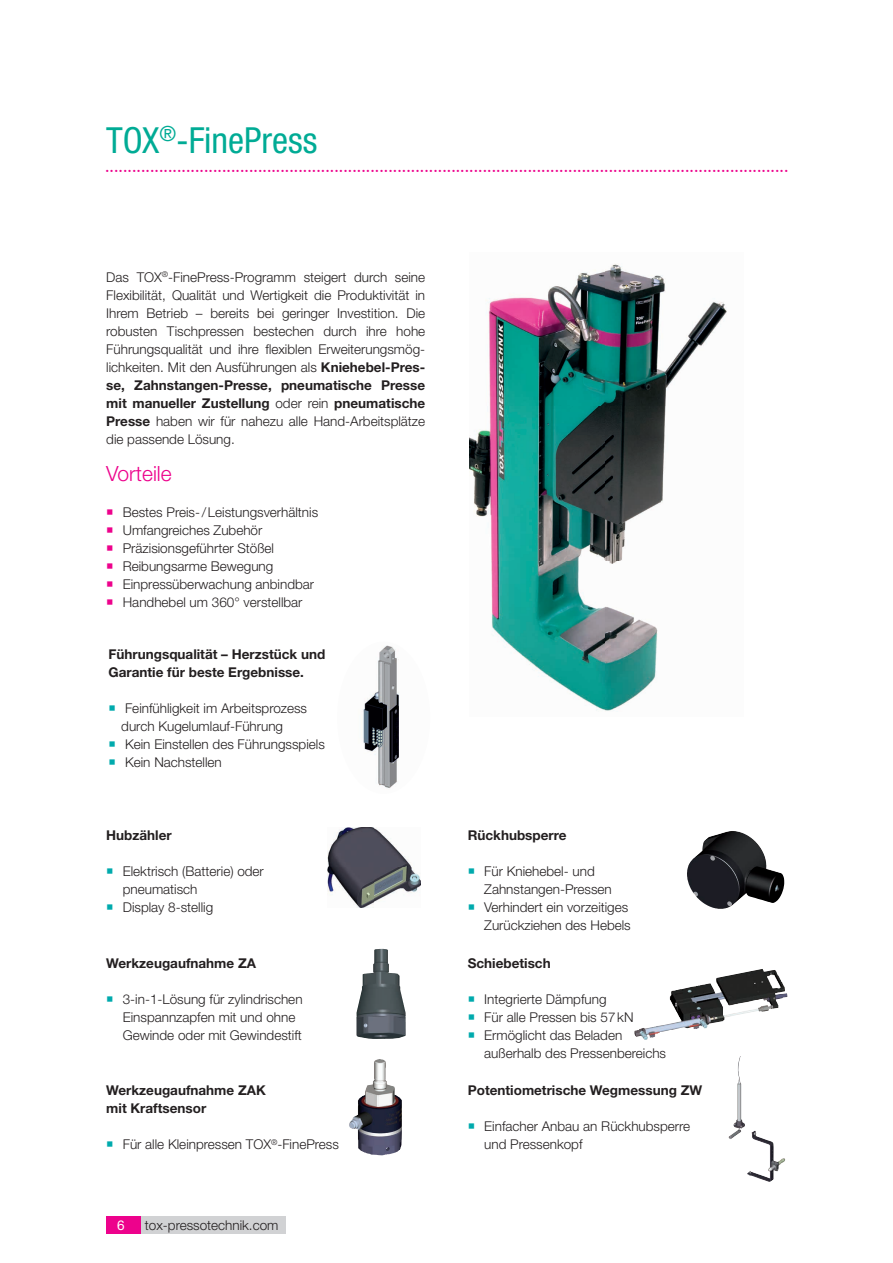
<style>
.page{position:relative;width:893px;height:1263px;background:#fff}
.page>*{position:absolute;margin:0;border:0;box-sizing:border-box;transform-origin:0 0}
.t1{font:condensed 36px "Helvetica Neue LT Std";color:#00ab95}
.t2{font:300 21px "Helvetica Neue LT Std";color:#ed028c}
.t3{font:20.25px "Times New Roman";color:#ed028c}
.t4{font:300 13.5px/18px "Helvetica Neue LT Std";color:#231f20}
.t5{font:700 13.5px/18px "Helvetica Neue LT Std";color:#231f20}
.t6{font:13.5px "Helvetica Neue LT Pro";color:#fff}
.s1{font-weight:700}
.s2{color:#ed028c}
.s3{color:#00aaad}
</style>
<div class="page">
<div style="left:137px;top:1216px;width:149px;height:17px;background:#d1d2d4"></div>
<div style="left:106px;top:1216px;width:34px;height:17px;background:#ed028c"></div>
<img style="left:634px;top:978px;width:153px;height:62px">
<img style="left:687px;top:831px;width:44px;height:77px">
<img style="left:356px;top:949px;width:49px;height:90px">
<img style="left:349px;top:1059px;width:53px;height:96px">
<img style="left:728px;top:1056px;width:33px;height:86px">
<img style="left:328px;top:827px;width:92px;height:80px">
<img style="left:363px;top:645px;width:36px;height:144px">
<img style="left:469px;top:264px;width:258px;height:448px">
<h1 class="t1" style="left:106px;top:120px;width:213px">TOX<sup>®</sup>-FinePress</h1>
<h3 class="t3" style="left:105px;top:151px;width:685px">........................................................................................................................................................</h3>
<p class="t4" style="left:106px;top:268px;width:320px;text-align:justify">Das TOX<sup>®</sup>-FinePress-Programm steigert durch seine Flexibilität, Qualität und Wertigkeit die Produktivität in Ihrem Betrieb – bereits bei geringer Investition. Die robusten Tischpressen bestechen durch ihre hohe Führungsqualität und ihre exiblen Erweiterungsmög&shy;lichkeiten. Mit den Ausführungen als <span class="s1">Kniehebel-Pres&shy;se, Zahnstangen-Presse, pneumatische Presse mit manueller Zustellung</span> oder rein <span class="s1">pneumatische Presse</span> haben wir für nahezu alle Hand-Arbeitsplätze die passende Lösung.</p>
<h2 class="t2" style="left:106px;top:460px;width:67px">Vorteile</h2>
<p class="t4" style="left:106px;top:503px;width:213px"><span class="s2">○</span> Bestes Preis- / Leistungsverhältnis</p>
<p class="t4" style="left:106px;top:520px;width:158px"><span class="s2">○</span> Umfangreiches Zubehör</p>
<p class="t4" style="left:106px;top:538px;width:169px"><span class="s2">○</span> Präzisionsgeführter Stößel</p>
<p class="t4" style="left:106px;top:556px;width:169px"><span class="s2">○</span> Reibungsarme Bewegung</p>
<p class="t4" style="left:106px;top:574px;width:209px"><span class="s2">○</span> Einpressüberwachung anbindbar</p>
<p class="t4" style="left:106px;top:592px;width:198px"><span class="s2">○</span> Handhebel um 360° verstellbar</p>
<p class="t5" style="left:109px;top:644px;width:218px">Führungsqualität – Herzstück und<br>Garantie für beste Ergebnisse.</p>
<p class="t4" style="left:121px;top:698px;width:187px;text-indent:-13px"><span class="s3">○</span> Feinfühligkeit im Arbeits prozess durch Kugelumlauf-Führung</p>
<p class="t4" style="left:109px;top:734px;width:218px"><span class="s3">○</span> Kein Einstellen des Führungsspiels</p>
<p class="t4" style="left:109px;top:752px;width:115px"><span class="s3">○</span> Kein Nachstellen</p>
<p class="t5" style="left:106px;top:826px;width:67px">Hubzähler</p>
<p class="t4" style="left:123px;top:862px;width:143px;text-indent:-17px"><span class="s3">○</span> Elektrisch (Batterie) oder pneumatisch</p>
<p class="t4" style="left:106px;top:898px;width:109px"><span class="s3">○</span> Display 8-stellig</p>
<p class="t5" style="left:106px;top:953px;width:151px">Werkzeugaufnahme ZA</p>
<p class="t4" style="left:123px;top:989px;width:181px;text-indent:-17px"><span class="s3">○</span> 3-in-1-Lösung für zylindrischen<br>Einspannzapfen mit und ohne<br>Gewinde oder mit Gewindestift</p>
<p class="t5" style="left:106px;top:1081px;width:161px">Werkzeugaufnahme ZAK mit Kraftsensor</p>
<p class="t4" style="left:106px;top:1135px;width:234px"><span class="s3">○</span> Für alle Kleinpressen TOX<sup>®</sup>-FinePress</p>
<p class="t6" style="left:117px;top:1217px;width:9px">6</p>
<p class="t4" style="left:145px;top:1215px;width:135px">tox-pressotechnik.com</p>
<p class="t5" style="left:468px;top:826px;width:100px">Rückhubsperre</p>
<p class="t4" style="left:484px;top:862px;width:129px;text-indent:-17px"><span class="s3">○</span> Für Kniehebel- und<br>Zahnstangen-Pressen</p>
<p class="t4" style="left:468px;top:898px;width:165px;text-align:right"><span class="s3">○</span> Verhindert ein vorzeitiges<br>Zurückziehen des Hebels</p>
<p class="t5" style="left:468px;top:953px;width:84px">Schiebetisch</p>
<p class="t4" style="left:468px;top:989px;width:140px"><span class="s3">○</span> Integrierte Dämpfung</p>
<p class="t4" style="left:468px;top:1007px;width:167px"><span class="s3">○</span> Für alle Pressen bis 57 kN</p>
<p class="t4" style="left:484px;top:1025px;width:183px;text-indent:-17px"><span class="s3">○</span> Ermöglicht das Beladen außerhalb des Pressenbereichs</p>
<p class="t5" style="left:468px;top:1081px;width:236px">Potentiometrische Wegmessung ZW</p>
<p class="t4" style="left:484px;top:1117px;width:207px;text-indent:-17px"><span class="s3">○</span> Einfacher Anbau an Rückhubsperre und Pressenkopf</p>
</div>
